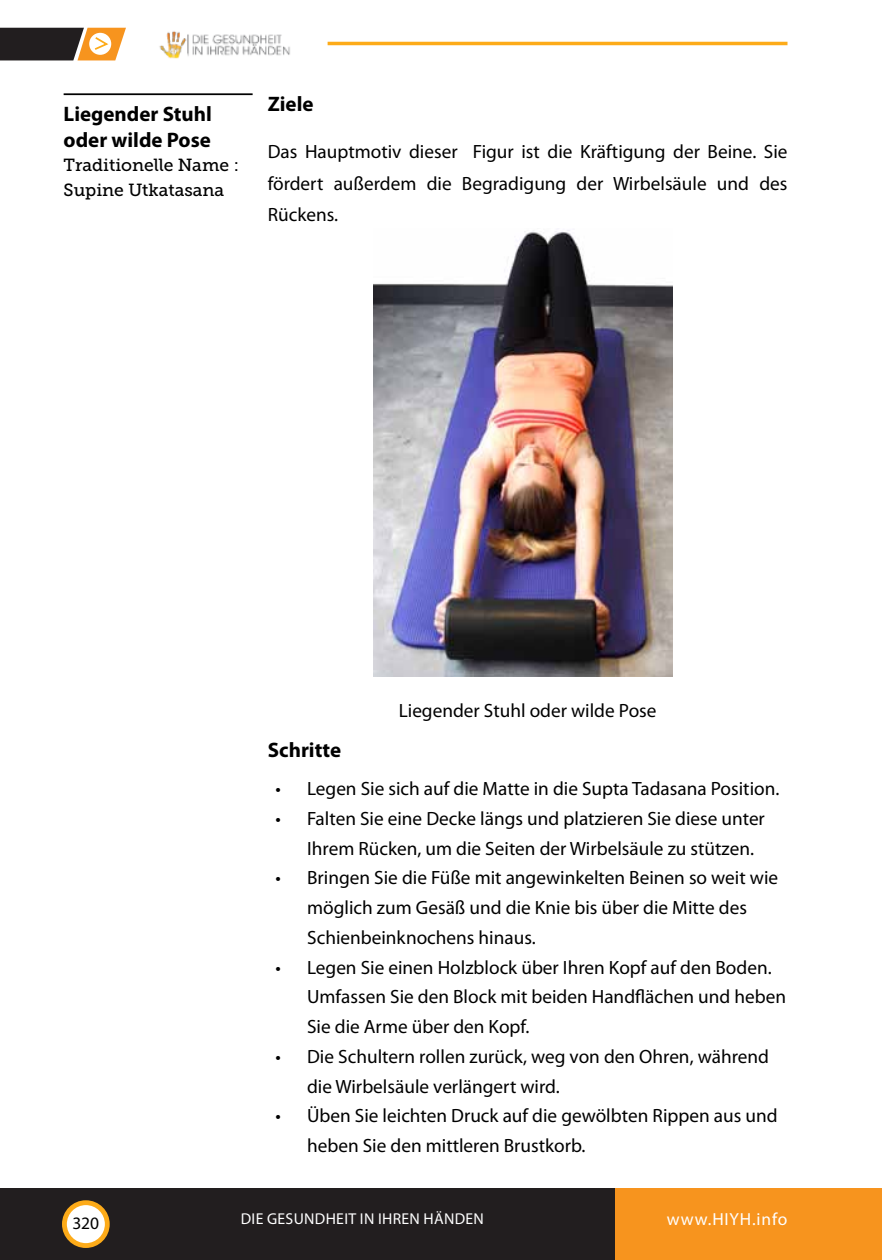
<style>
.page{position:relative;width:882px;height:1260px;background:#fff}
.page>*{position:absolute;margin:0;border:0;box-sizing:border-box;transform-origin:0 0}
.t1{font:700 21px/25.2px "Myriad Pro";color:#000}
.t2{font:19.25px/29.8px "Myriad Pro";color:#000}
.t3{font:17.5px/24.5px "Museo Slab 500";color:#000}
.t4{font:17.5px "Myriad Pro";letter-spacing:.05em;color:#fff}
.t5{font:17.5px "Myriad Pro";color:#000}
.t6{font:15.75px "Myriad Pro";letter-spacing:.02em;color:#fff}
</style>
<div class="page">
<div style="left:0;top:1188px;width:615px;height:72px;background:#221e1f"></div>
<div style="left:615px;top:1188px;width:267px;height:72px;background:#f7941e"></div>
<svg style="left:0;top:28px;width:126px;height:32px;background:#735b41"></svg>
<hr style="left:328px;top:42px;width:459px;height:3px;background:#fdab19">
<div style="left:64px;top:1203px;width:43px;height:43px;background:#fff;border-radius:50%"></div>
<div style="left:62px;top:1200px;width:48px;height:48px;border:5px solid #fdab19;border-radius:50%"></div>
<img style="left:159px;top:31px;width:131px;height:28px">
<img style="left:374px;top:230px;width:299px;height:446px">
<hr style="left:64px;top:93px;width:189px;height:2px;background:#000">
<p class="t1" style="left:64px;top:101px;width:150px">Liegender Stuhl oder wilde Pose</p>
<p class="t3" style="left:64px;top:153px;width:177px">Traditionelle Name :<br>Supine Utkatasana</p>
<p class="t1" style="left:268px;top:91px;width:47px">Ziele</p>
<p class="t2" style="left:268px;top:136px;width:521px;line-height:31.5px;text-align:justify">Das Hauptmotiv dieser Figur ist die Kräftigung der Beine. Sie fördert außerdem die Begradigung der Wirbelsäule und des Rückens.</p>
<p class="t2" style="left:399px;top:696px;width:259px">Liegender Stuhl oder wilde Pose</p>
<p class="t1" style="left:268px;top:737px;width:75px">Schritte</p>
<p class="t2" style="left:276px;top:773px;width:505px">• Legen Sie sich auf die Matte in die Supta Tadasana Position.</p>
<p class="t2" style="left:307px;top:803px;width:459px;text-indent:-31px">• Falten Sie eine Decke längs und platzieren Sie diese unter<br>Ihrem Rücken, um die Seiten der Wirbelsäule zu stützen.</p>
<p class="t2" style="left:307px;top:863px;width:473px;text-indent:-31px">• Bringen Sie die Füße mit angewinkelten Beinen so weit wie möglich zum Gesäß und die Knie bis über die Mitte des<br>Schienbeinknochens hinaus.</p>
<p class="t2" style="left:307px;top:952px;width:480px;text-indent:-31px">• Legen Sie einen Holzblock über Ihren Kopf auf den Boden.<br>Umfassen Sie den Block mit beiden Handflächen und heben<br>Sie die Arme über den Kopf.</p>
<p class="t2" style="left:307px;top:1041px;width:463px;text-indent:-31px">• Die Schultern rollen zurück, weg von den Ohren, während die Wirbelsäule verlängert wird.</p>
<p class="t2" style="left:307px;top:1101px;width:472px;text-indent:-31px">• Üben Sie leichten Druck auf die gewölbten Rippen aus und heben Sie den mittleren Brustkorb.</p>
<p class="t6" style="left:241px;top:1209px;width:245px">Die Gesundheit in Ihren Händen</p>
<p class="t5" style="left:72px;top:1213px;width:28px">320</p>
<p class="t4" style="left:667px;top:1208px;width:122px">www.HIYH.info</p>
</div>
